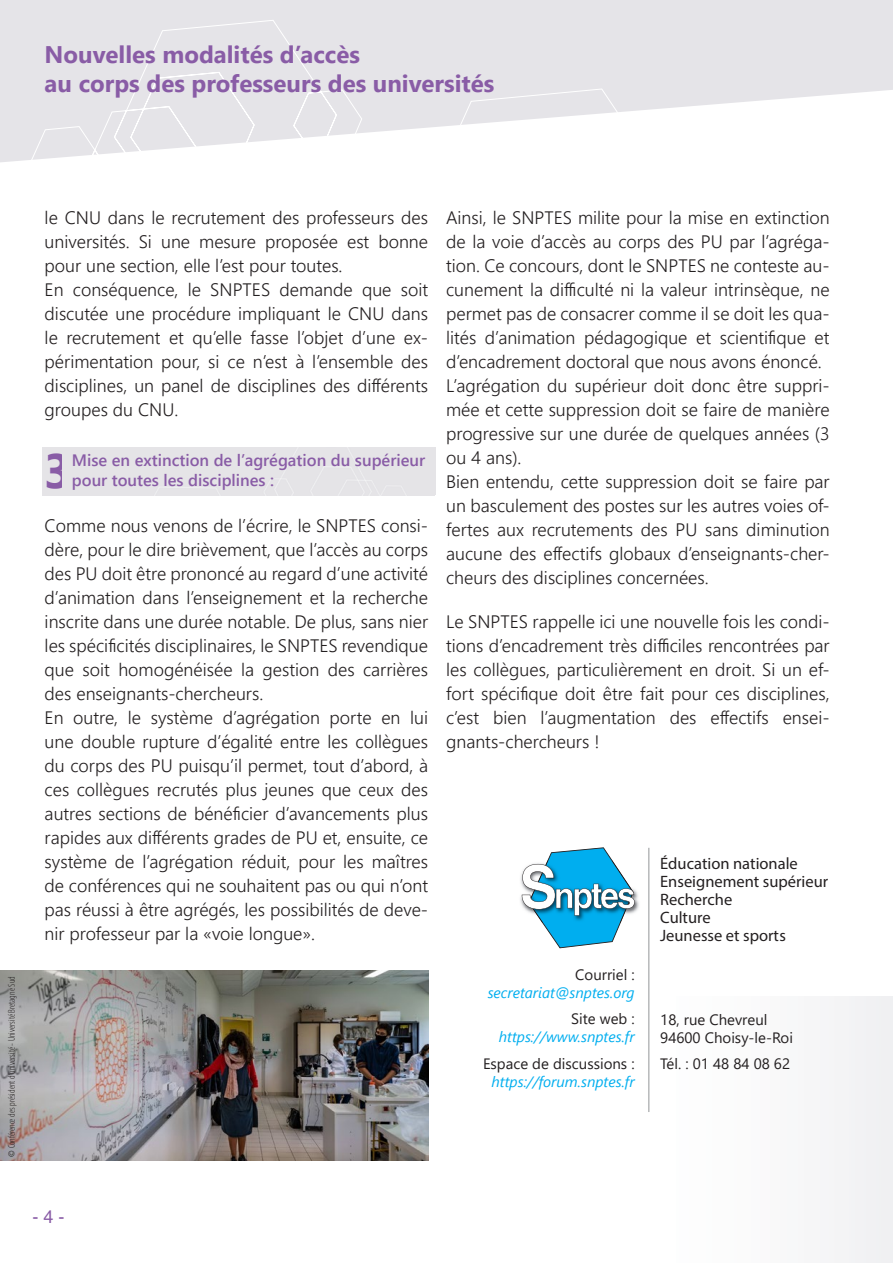
<style>
.page{position:relative;width:893px;height:1263px;background:#fff}
.page>*{position:absolute;margin:0;border:0;box-sizing:border-box;transform-origin:0 0}
.t1{font:700 48.15px "Segoe UI";color:#895ca6}
.t2{font:700 24px/28.8px "Segoe UI";color:#895ca6}
.t3{font:300 18px/24px "Segoe UI";color:#231f20}
.t4{font:18px "Helvetica";color:#895ca6}
.t5{font:16.5px/18px "Myriad Pro";color:#231f20}
.t6{font:600 16.5px/19.8px "Segoe UI";color:#895ca6}
.t7{font:15px/18px "Segoe UI";color:#231f20}
.t8{font:italic 15px "Segoe UI";color:#00aeef}
.t9{font:9.75px "Myriad Variable Concept";color:#231f20}
.s1{font-family:"Myriad Pro"}
</style>
<div class="page">
<svg style="left:0;top:0;width:893px;height:162px;fill:#e5e4e8"></svg>
<svg style="left:30px;top:19px;width:591px;height:143px"></svg>
<div style="left:647px;top:997px;width:246px;height:266px;background:#f9f9f9"></div>
<div style="left:43px;top:447px;width:391px;height:48px;background:#e5e4e7"></div>
<div style="left:62px;top:451px;width:9px;height:41px;background:#e5e4e7"></div>
<img style="left:0;top:970px;width:428px;height:191px">
<img style="left:520px;top:873px;width:119px;height:39px">
<svg style="left:522px;top:847px;width:113px;height:101px"></svg>
<hr style="left:648px;top:848px;width:1px;height:264px;background:#939598">
<h2 class="t2" style="left:45px;top:38px;width:451px">Nouvelles modalités d’accès<br>au corps des professeurs des universités</h2>
<p class="t9" style="left:6px;top:1156px;width:182px;rotate:-90deg"><span class="s1">©</span> Conférence des président d’université - Université Bretagne Sud</p>
<p class="t3" style="left:45px;top:204px;width:385px">le CNU dans le recrutement des professeurs des universités. Si une mesure proposée est bonne pour une section, elle l’est pour toutes.<br>En conséquence, le SNPTES demande que soit discutée une procédure impliquant le CNU dans le recrutement et qu’elle fasse l’objet d’une ex&shy;périmentation pour, si ce n’est à l’ensemble des disciplines, un panel de disciplines des différents groupes du CNU.</p>
<h1 class="t1" style="left:44px;top:426px;width:29px">3</h1>
<p class="t6" style="left:72px;top:449px;width:355px">Mise en extinction de l’agrégation du supérieur pour toutes les disciplines :</p>
<p class="t3" style="left:45px;top:512px;width:385px">Comme nous venons de l’écrire, le SNPTES consi&shy;dère, pour le dire brièvement, que l’accès au corps des PU doit être prononcé au regard d’une activité d’animation dans l’enseignement et la recherche inscrite dans une durée notable. De plus, sans nier les spécificités disciplinaires, le SNPTES revendique que soit homogénéisée la gestion des carrières des enseignants-chercheurs.<br>En outre, le système d’agrégation porte en lui une double rupture d’égalité entre les collègues du corps des PU puisqu’il permet, tout d’abord, à ces collègues recrutés plus jeunes que ceux des autres sections de bénéficier d’avancements plus rapides aux différents grades de PU et, ensuite, ce système de l’agrégation réduit, pour les maîtres de conférences qui ne souhaitent pas ou qui n’ont pas réussi à être agrégés, les possibilités de deve&shy;nir professeur par la «voie longue».</p>
<p class="t3" style="left:446px;top:204px;width:385px">Ainsi, le SNPTES milite pour la mise en extinction de la voie d’accès au corps des PU par l’agréga&shy;tion. Ce concours, dont le SNPTES ne conteste au&shy;cunement la difficulté ni la valeur intrinsèque, ne permet pas de consacrer comme il se doit les qua&shy;lités d’animation pédagogique et scientifique et d’encadrement doctoral que nous avons énoncé.<br>L’agrégation du supérieur doit donc être suppri&shy;mée et cette suppression doit se faire de manière progressive sur une durée de quelques années (3 ou 4 ans).<br>Bien entendu, cette suppression doit se faire par un basculement des postes sur les autres voies of&shy;fertes aux recrutements des PU sans diminution aucune des effectifs globaux d’enseignants-cher&shy;cheurs des disciplines concernées.</p>
<p class="t3" style="left:446px;top:608px;width:385px;text-align:justify">Le SNPTES rappelle ici une nouvelle fois les condi&shy;tions d’encadrement très difficiles rencontrées par les collègues, particulièrement en droit. Si un ef&shy;fort spécifique doit être fait pour ces disciplines, c’est bien l’augmentation des effectifs ensei&shy;gnants-chercheurs !</p>
<p class="t7" style="left:575px;top:964px;width:61px">Courriel :</p>
<p class="t8" style="left:488px;top:978px;width:148px">secretariat@snptes.org</p>
<p class="t7" style="left:571px;top:1008px;width:65px">Site web :</p>
<p class="t8" style="left:499px;top:1022px;width:137px">https://www.snptes.fr</p>
<p class="t7" style="left:483px;top:1053px;width:153px">Espace de discussions :</p>
<p class="t8" style="left:492px;top:1067px;width:145px">https://forum.snptes.fr</p>
<p class="t5" style="left:660px;top:854px;width:170px">Éducation nationale<br>Enseignement supérieur<br>Recherche<br>Culture<br>Jeunesse et sports</p>
<p class="t7" style="left:660px;top:1009px;width:134px">18, rue Chevreul<br>94600 Choisy-le-Roi</p>
<p class="t7" style="left:660px;top:1054px;width:131px">Tél. : 01 48 84 08 62</p>
<p class="t4" style="left:33px;top:1206px;width:34px">- 4 -</p>
</div>
